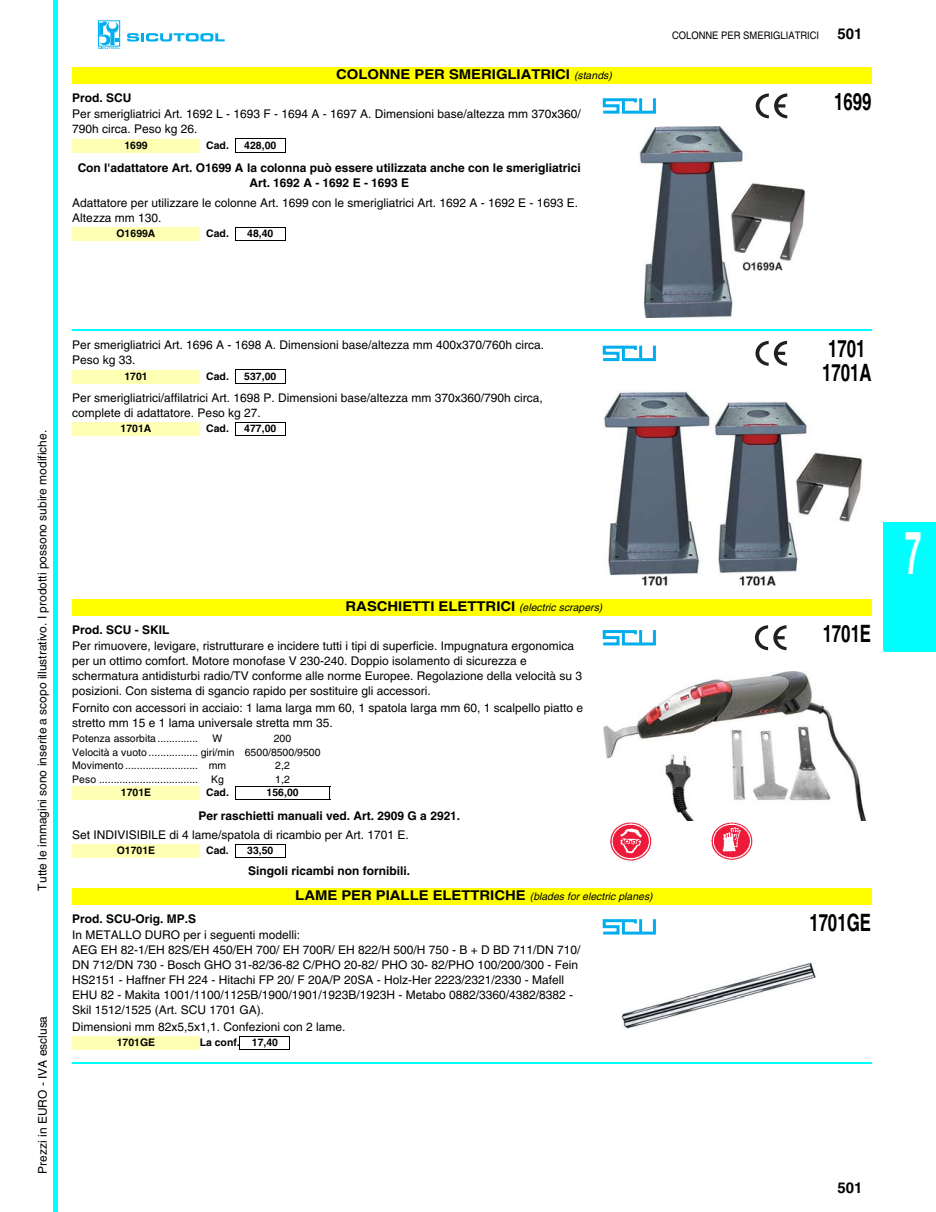
<style>
.page{position:relative;width:936px;height:1212px;background:#fff}
.page>*{position:absolute;margin:0;border:0;box-sizing:border-box;transform-origin:0 0}
.t1{font:700 60px "Helvetica";color:#fff;scale:.5 1}
.t2{font:700 24px/24px "Helvetica";color:#000;scale:.7 1}
.t3{font:700 15px "Helvetica";color:#000}
.t4{font:700 13.5px "Helvetica";letter-spacing:-.005em;color:#000;scale:1.11 1}
.t5{font:12px/15px "Helvetica";color:#000}
.t6{font:700 12px/15px "Helvetica";color:#000;text-align:center}
.t7{font:10.5px/13.5px "Helvetica";letter-spacing:.005em;color:#000}
.t8{font:700 10.5px "Helvetica";letter-spacing:.005em;color:#000}
.t9{font:italic 10.5px "Helvetica";letter-spacing:.005em;color:#000}
.t10{font:10.5px "Helvetica";letter-spacing:.005em;color:#000;scale:.9 1}
.s1{font-weight:400;font-style:italic;font-size:10.5px}
.s2{font-weight:700;font-size:15px}
.s3{font-weight:700;font-style:normal;font-size:13.5px}
</style>
<div class="page">
<div style="left:53px;top:0;width:5px;height:1212px;background:#0ff"></div>
<svg style="left:127px;top:33px;width:98px;height:8px"></svg>
<div style="left:96px;top:19px;width:26px;height:30px;border:3px solid #fff"></div>
<svg style="left:98px;top:22px;width:22px;height:27px"></svg>
<div style="left:884px;top:523px;width:51px;height:128px;background:#0ff"></div>
<hr style="left:884px;top:522px;width:51px;height:2px;background:#0ff">
<hr style="left:884px;top:650px;width:51px;height:2px;background:#0ff">
<div style="left:72px;top:67px;width:800px;height:16px;background:#ff0"></div>
<img style="left:639px;top:127px;width:167px;height:191px">
<div style="left:639px;top:97px;width:17px;height:17px;border:3px solid #00aeef"></div>
<svg style="left:602px;top:97px;width:40px;height:17px"></svg>
<svg style="left:756px;top:93px;width:31px;height:25px"></svg>
<div style="left:72px;top:139px;width:128px;height:13px;background:#ffffb3"></div>
<div style="left:72px;top:227px;width:128px;height:14px;background:#ffffb3"></div>
<svg style="left:235px;top:140px;width:1px;height:12px"></svg>
<svg style="left:285px;top:140px;width:1px;height:12px"></svg>
<hr style="left:235px;top:139px;width:51px;height:1px;background:#000">
<hr style="left:235px;top:152px;width:51px;height:1px;background:#000">
<svg style="left:235px;top:228px;width:1px;height:12px"></svg>
<svg style="left:285px;top:228px;width:1px;height:12px"></svg>
<hr style="left:235px;top:227px;width:51px;height:1px;background:#000">
<hr style="left:235px;top:240px;width:51px;height:1px;background:#000">
<hr style="left:72px;top:329px;width:800px;height:2px;background:#0ff">
<img style="left:604px;top:390px;width:259px;height:196px">
<div style="left:639px;top:344px;width:17px;height:17px;border:3px solid #00aeef"></div>
<svg style="left:602px;top:344px;width:40px;height:18px"></svg>
<svg style="left:755px;top:341px;width:32px;height:25px"></svg>
<div style="left:72px;top:370px;width:128px;height:13px;background:#ffffb3"></div>
<div style="left:72px;top:422px;width:128px;height:14px;background:#ffffb3"></div>
<svg style="left:235px;top:371px;width:1px;height:12px"></svg>
<svg style="left:285px;top:371px;width:1px;height:12px"></svg>
<hr style="left:235px;top:370px;width:51px;height:1px;background:#000">
<hr style="left:235px;top:383px;width:51px;height:1px;background:#000">
<svg style="left:235px;top:423px;width:1px;height:12px"></svg>
<svg style="left:285px;top:423px;width:1px;height:12px"></svg>
<hr style="left:235px;top:422px;width:51px;height:1px;background:#000">
<hr style="left:235px;top:435px;width:51px;height:1px;background:#000">
<div style="left:72px;top:599px;width:800px;height:16px;background:#ff0"></div>
<img style="left:603px;top:671px;width:263px;height:149px">
<div style="left:639px;top:629px;width:17px;height:16px;border:3px solid #00aeef"></div>
<svg style="left:602px;top:629px;width:40px;height:17px"></svg>
<img style="left:607px;top:821px;width:46px;height:41px">
<img style="left:710px;top:821px;width:43px;height:40px">
<svg style="left:755px;top:625px;width:32px;height:25px"></svg>
<div style="left:72px;top:786px;width:128px;height:14px;background:#ffffb3"></div>
<div style="left:72px;top:844px;width:128px;height:14px;background:#ffffb3"></div>
<svg style="left:235px;top:787px;width:1px;height:12px"></svg>
<hr style="left:235px;top:786px;width:95px;height:1px;background:#000">
<hr style="left:235px;top:799px;width:95px;height:1px;background:#000">
<svg style="left:235px;top:845px;width:1px;height:13px"></svg>
<svg style="left:285px;top:845px;width:1px;height:13px"></svg>
<hr style="left:235px;top:844px;width:51px;height:1px;background:#000">
<hr style="left:235px;top:858px;width:51px;height:1px;background:#000">
<div style="left:72px;top:888px;width:800px;height:16px;background:#ff0"></div>
<img style="left:621px;top:962px;width:196px;height:67px">
<div style="left:639px;top:918px;width:17px;height:17px;border:3px solid #00aeef"></div>
<svg style="left:602px;top:918px;width:40px;height:17px"></svg>
<div style="left:72px;top:1036px;width:128px;height:14px;background:#ffffb3"></div>
<svg style="left:239px;top:1037px;width:1px;height:13px"></svg>
<hr style="left:239px;top:1036px;width:51px;height:1px;background:#000">
<hr style="left:239px;top:1050px;width:51px;height:1px;background:#000">
<hr style="left:72px;top:1062px;width:800px;height:1px;background:#0ff">
<p class="t4" style="left:336px;top:66px;width:250px">COLONNE PER SMERIGLIATRICI <span class="s1">(stands)</span></p>
<p class="t6" style="left:72px;top:90px;width:61px">Prod. SCU</p>
<p class="t5" style="left:72px;top:107px;width:510px">Per smerigliatrici Art. 1692 L - 1693 F - 1694 A - 1697 A. Dimensioni base/altezza mm 370x360/<br>790h circa. Peso kg 26.</p>
<p class="t8" style="left:124px;top:139px;width:25px">1699</p>
<p class="t8" style="left:206px;top:139px;width:24px">Cad.</p>
<p class="t8" style="left:244px;top:139px;width:33px">428,00</p>
<p class="t6" style="left:78px;top:160px;width:505px">Con l'adattatore Art. O1699 A la colonna può essere utilizzata anche con le smerigliatrici<br>Art. 1692 A - 1692 E - 1693 E</p>
<p class="t5" style="left:72px;top:195px;width:508px">Adattatore per utilizzare le colonne Art. 1699 con le smerigliatrici Art. 1692 A - 1692 E - 1693 E.<br>Altezza mm 130.</p>
<p class="t8" style="left:117px;top:227px;width:40px">O1699A</p>
<p class="t8" style="left:206px;top:227px;width:24px">Cad.</p>
<p class="t8" style="left:247px;top:227px;width:28px">48,40</p>
<p class="t10" style="left:672px;top:29px;width:213px">COLONNE PER SMERIGLIATRICI <span class="s2">501</span></p>
<h2 class="t2" style="left:834px;top:89px;width:55px">1699</h2>
<p class="t5" style="left:35px;top:891px;width:462px;rotate:-90deg">Tutte le immagini sono inserite a scopo illustrativo. I prodotti possono subire modifiche.</p>
<p class="t5" style="left:35px;top:1174px;width:159px;rotate:-90deg">Prezzi in EURO - IVA esclusa</p>
<p class="t5" style="left:72px;top:338px;width:473px">Per smerigliatrici Art. 1696 A - 1698 A. Dimensioni base/altezza mm 400x370/760h circa.<br>Peso kg 33.</p>
<p class="t8" style="left:124px;top:370px;width:25px">1701</p>
<p class="t8" style="left:206px;top:370px;width:24px">Cad.</p>
<p class="t8" style="left:244px;top:370px;width:33px">537,00</p>
<p class="t5" style="left:72px;top:390px;width:472px">Per smerigliatrici/affilatrici Art. 1698 P. Dimensioni base/altezza mm 370x360/790h circa, complete di adattatore. Peso kg 27.</p>
<p class="t8" style="left:121px;top:422px;width:32px">1701A</p>
<p class="t8" style="left:206px;top:422px;width:24px">Cad.</p>
<p class="t8" style="left:244px;top:422px;width:33px">477,00</p>
<p class="t4" style="left:346px;top:598px;width:233px">RASCHIETTI ELETTRICI <span class="s1">(electric scrapers)</span></p>
<p class="t6" style="left:72px;top:622px;width:99px">Prod. SCU - SKIL</p>
<p class="t5" style="left:72px;top:639px;width:511px">Per rimuovere, levigare, ristrutturare e incidere tutti i tipi di superficie. Impugnatura ergonomica per un ottimo comfort. Motore monofase V 230-240. Doppio isolamento di sicurezza e schermatura antidisturbi radio/TV conforme alle norme Europee. Regolazione della velocità su 3 posizioni. Con sistema di sgancio rapido per sostituire gli accessori.</p>
<p class="t5" style="left:72px;top:700px;width:512px">Fornito con accessori in acciaio: 1 lama larga mm 60, 1 spatola larga mm 60, 1 scalpello piatto e stretto mm 15 e 1 lama universale stretta mm 35.</p>
<p class="t7" style="left:72px;top:732px;width:127px">Potenza assorbita..............</p>
<p class="t7" style="left:213px;top:732px;width:11px">W</p>
<p class="t7" style="left:72px;top:732px;width:250px;text-indent:201px">200<br>Velocità a vuoto ................. giri/min 6500/8500/9500<br>Movimento ......................... mm</p>
<p class="t7" style="left:275px;top:759px;width:16px">2,2</p>
<p class="t7" style="left:72px;top:772px;width:153px">Peso .................................. Kg</p>
<p class="t7" style="left:275px;top:772px;width:16px">1,2</p>
<p class="t8" style="left:121px;top:786px;width:32px">1701E</p>
<p class="t8" style="left:206px;top:786px;width:24px">Cad.</p>
<p class="t8" style="left:267px;top:786px;width:34px">156,00</p>
<p class="t6" style="left:198px;top:808px;width:263px">Per raschietti manuali ved. Art. 2909 G a 2921.</p>
<p class="t5" style="left:72px;top:827px;width:338px">Set INDIVISIBILE di 4 lame/spatola di ricambio per Art. 1701 E.</p>
<p class="t8" style="left:117px;top:844px;width:40px">O1701E</p>
<p class="t8" style="left:206px;top:844px;width:24px">Cad.</p>
<p class="t8" style="left:247px;top:844px;width:28px">33,50</p>
<p class="t6" style="left:248px;top:863px;width:163px">Singoli ricambi non fornibili.</p>
<p class="t9" style="left:295px;top:892px;width:359px"><span class="s3">LAME PER PIALLE ELETTRICHE</span> (blades for electric planes)</p>
<p class="t6" style="left:72px;top:911px;width:125px">Prod. SCU-Orig. MP.S</p>
<p class="t5" style="left:72px;top:928px;width:510px">In METALLO DURO per i seguenti modelli:<br>AEG EH 82-1/EH 82S/EH 450/EH 700/ EH 700R/ EH 822/H 500/H 750 - B + D BD 711/DN 710/ DN 712/DN 730 - Bosch GHO 31-82/36-82 C/PHO 20-82/ PHO 30- 82/PHO 100/200/300 - Fein HS2151 - Haffner FH 224 - Hitachi FP 20/ F 20A/P 20SA - Holz-Her 2223/2321/2330 - Mafell EHU 82 - Makita 1001/1100/1125B/1900/1901/1923B/1923H - Metabo 0882/3360/4382/8382 - Skil 1512/1525 (Art. SCU 1701 GA).</p>
<p class="t5" style="left:72px;top:1019px;width:275px">Dimensioni mm 82x5,5x1,1. Confezioni con 2 lame.</p>
<p class="t8" style="left:117px;top:1036px;width:40px">1701GE</p>
<p class="t8" style="left:200px;top:1036px;width:80px">La conf. 17,40</p>
<h2 class="t2" style="left:822px;top:337px;width:72px">1701<br>1701A</h2>
<h2 class="t2" style="left:823px;top:621px;width:71px">1701E</h2>
<h1 class="t1" style="left:905px;top:516px;width:35px">7</h1>
<h2 class="t2" style="left:809px;top:910px;width:90px">1701GE</h2>
<p class="t3" style="left:838px;top:1179px;width:26px">501</p>
</div>
